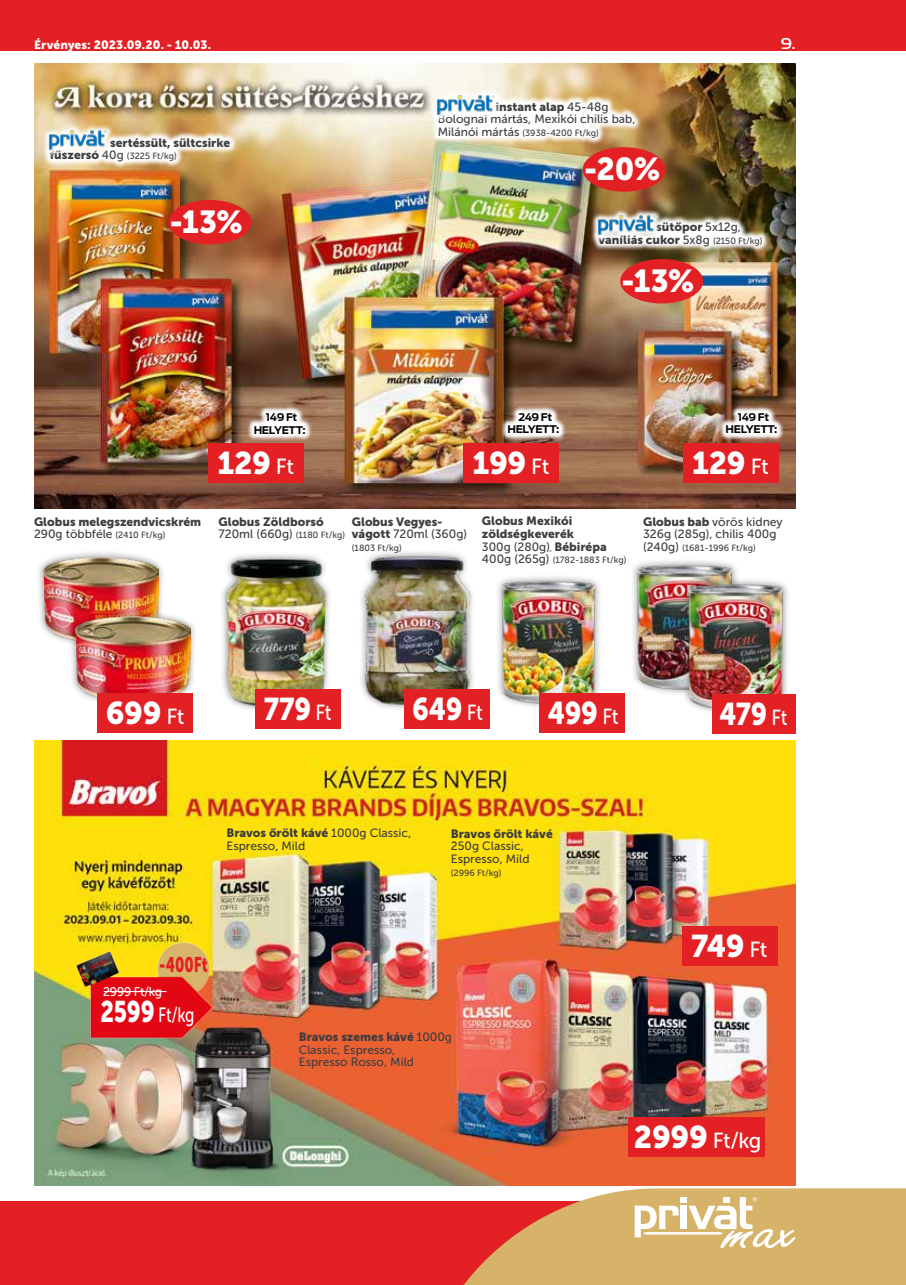
<style>
.page{position:relative;width:906px;height:1285px;background:#fff}
.page>*{position:absolute;margin:0;border:0;box-sizing:border-box;transform-origin:0 0}
.t1{font:31.5px "Museo Sans 900";color:#fff}
.t2{font:31.2px "Museo Sans 900";letter-spacing:-.01em;color:#fff}
.t3{font:31.2px "Museo Sans 900";letter-spacing:-.01em;color:#fff;scale:.87 1}
.t4{font:31.2px "Museo Sans 900";letter-spacing:-.01em;color:#fff;scale:.85 1}
.t5{font:21.75px "Museo Sans 500";color:#fff}
.t6{font:21px "Museo Sans 900";letter-spacing:-.005em;color:#e32125;scale:.7 1}
.t7{font:20.7px "Museo Sans 500";color:#fff;scale:.76 1}
.t8{font:500 16.5px "Handel Got D";color:#fff}
.t9{font:12.6px "Museo Sans 500";letter-spacing:-.025em;color:#fff}
.t10{font:12px/12.6px "Museo Sans 500";color:#3e3d40}
.t11{font:12px/12.6px "Museo Sans 900";color:#3e3d40}
.t12{font:12px "Museo Sans 900";letter-spacing:.01em;color:#fff}
.t13{font:700 10.5px/12.6px "Antenna";letter-spacing:-.03em;color:#000;text-align:center}
.t14{font:9px "Museo Sans 500";color:#3e3d40}
.s1{font-family:"Museo Sans 900";font-size:12px}
.s2{font-size:12px}
.s3{font-family:"Museo Sans 500";font-size:21.75px}
.s4{font-family:"Museo Sans 500"}
.s5{font-family:"Museo Sans 500";font-size:9px}
.s6{font-size:9px}
.s7{font-family:"Museo Sans 900"}
.s8{font-family:"Museo Sans 900";font-size:29.7px}
.s9{font-family:"Museo Sans 900";font-size:31.2px}
</style>
<div class="page">
<div style="left:0;top:1200px;width:906px;height:84px;background:#e32125"></div>
<div style="left:0;top:0;width:906px;height:51px;background:#e32125"></div>
<svg style="left:408px;top:1188px;width:498px;height:96px;fill:#d7b369"></svg>
<svg style="left:634px;top:1196px;width:161px;height:51px;background:#e3ca97"></svg>
<img style="left:34px;top:64px;width:761px;height:444px">
<img style="left:34px;top:740px;width:761px;height:444px">
<div style="left:630px;top:557px;width:109px;height:139px;background:#fbfbfb"></div>
<img style="left:634px;top:562px;width:101px;height:130px">
<div style="left:681px;top:577px;width:109px;height:139px;background:#000;opacity:.5"></div>
<img style="left:685px;top:581px;width:101px;height:131px">
<div style="left:495px;top:574px;width:107px;height:136px;background:#f8f8f8"></div>
<img style="left:499px;top:578px;width:99px;height:128px">
<img style="left:361px;top:552px;width:112px;height:157px">
<img style="left:222px;top:554px;width:108px;height:160px">
<div style="left:35px;top:549px;width:130px;height:100px;background:#000;opacity:.5"></div>
<img style="left:43px;top:557px;width:115px;height:84px">
<div style="left:68px;top:608px;width:130px;height:100px;background:#000;opacity:.5"></div>
<img style="left:75px;top:617px;width:115px;height:83px">
<img style="left:591px;top:215px;width:179px;height:39px">
<svg style="left:431px;top:95px;width:211px;height:51px"></svg>
<svg style="left:42px;top:130px;width:195px;height:39px"></svg>
<div style="left:97px;top:693px;width:95px;height:40px;background:#e32125"></div>
<div style="left:208px;top:443px;width:96px;height:40px;background:#e32125"></div>
<div style="left:682px;top:926px;width:96px;height:40px;background:#e32125"></div>
<div style="left:463px;top:443px;width:96px;height:40px;background:#e32125"></div>
<div style="left:683px;top:443px;width:96px;height:40px;background:#e32125"></div>
<div style="left:540px;top:692px;width:85px;height:40px;background:#e32125"></div>
<div style="left:256px;top:689px;width:85px;height:40px;background:#e32125"></div>
<div style="left:404px;top:689px;width:85px;height:40px;background:#e32125"></div>
<div style="left:711px;top:693px;width:84px;height:40px;background:#e32125"></div>
<svg style="left:719px;top:404px;width:65px;height:37px"></svg>
<svg style="left:500px;top:404px;width:66px;height:37px"></svg>
<svg style="left:247px;top:405px;width:66px;height:36px"></svg>
<div style="left:620px;top:259px;width:83px;height:44px;background:#e32125;border-radius:50%"></div>
<div style="left:583px;top:147px;width:83px;height:45px;background:#e32125;border-radius:50%"></div>
<div style="left:168px;top:200px;width:83px;height:44px;background:#e32125;border-radius:50%"></div>
<img style="left:69px;top:937px;width:153px;height:105px">
<hr style="left:104px;top:991px;width:63px;height:1px;background:#fff">
<div style="left:628px;top:1117px;width:137px;height:40px;background:#e32125"></div>
<svg style="left:591px;top:208px;width:71px;height:34px"></svg>
<img style="left:595px;top:213px;width:65px;height:26px">
<svg style="left:42px;top:123px;width:72px;height:34px"></svg>
<img style="left:47px;top:128px;width:65px;height:26px">
<div style="left:430px;top:88px;width:72px;height:34px;background:linear-gradient(to bottom,#f9f6ec,#fcfbf9)"></div>
<img style="left:435px;top:93px;width:65px;height:26px">
<p class="t12" style="left:34px;top:38px;width:179px">Érvényes: 2023.09.20. - 10.03.</p>
<h3 class="t8" style="left:780px;top:34px;width:16px">9.</h3>
<p class="t11" style="left:110px;top:136px;width:122px">sertéssült, sültcsirke</p>
<p class="t14" style="left:50px;top:151px;width:129px"><span class="s1">fűszersó</span> <span class="s2">40g</span> (3225 Ft/kg)</p>
<h1 class="t1" style="left:169px;top:204px;width:75px">-13%</h1>
<p class="t13" style="left:254px;top:411px;width:53px">149 Ft<br>HELYETT:</p>
<h2 class="t2" style="left:217px;top:445px;width:78px">129 <span class="s3">Ft</span></h2>
<p class="t11" style="left:495px;top:100px;width:115px">instant alap <span class="s4">45-48g</span></p>
<p class="t10" style="left:438px;top:113px;width:199px">Bolognai mártás, Mexikói chilis bab,</p>
<p class="t14" style="left:438px;top:128px;width:163px"><span class="s2">Milánói mártás</span> (3938-4200 Ft/kg)</p>
<h1 class="t1" style="left:583px;top:151px;width:78px">-20%</h1>
<p class="t11" style="left:598px;top:221px;width:166px;text-indent:58px">sütőpor <span class="s4">5x12g, </span>vaníliás cukor <span class="s4">5x8g</span> <span class="s5">(2150 Ft/kg)</span></p>
<p class="t13" style="left:507px;top:410px;width:53px">249 Ft<br>HELYETT:</p>
<h1 class="t1" style="left:621px;top:263px;width:75px">-13%</h1>
<p class="t13" style="left:725px;top:410px;width:53px">149 Ft<br>HELYETT:</p>
<h2 class="t2" style="left:472px;top:445px;width:78px">199 <span class="s3">Ft</span></h2>
<h2 class="t2" style="left:692px;top:445px;width:78px">129 <span class="s3">Ft</span></h2>
<p class="t11" style="left:34px;top:515px;width:169px">Globus melegszendvicskrém</p>
<p class="t10" style="left:34px;top:527px;width:133px">290g többféle <span class="s6">(2410 Ft/kg)</span></p>
<p class="t11" style="left:218px;top:515px;width:107px">Globus Zöldborsó</p>
<p class="t10" style="left:218px;top:527px;width:128px">720ml (660g) <span class="s6">(1180 Ft/kg)</span></p>
<p class="t11" style="left:352px;top:515px;width:92px">Globus Vegyes-</p>
<p class="t10" style="left:352px;top:527px;width:117px"><span class="s7">vágott</span> 720ml (360g)</p>
<p class="t14" style="left:352px;top:542px;width:51px">(1803 Ft/kg)</p>
<p class="t11" style="left:482px;top:514px;width:94px">Globus Mexikói zöldségkeverék</p>
<p class="t10" style="left:482px;top:540px;width:126px">300g (280g)<span class="s6">,</span> <span class="s7">Bébirépa</span></p>
<p class="t14" style="left:482px;top:555px;width:146px"><span class="s2">400g (265g)</span> (1782-1883 Ft/kg)</p>
<p class="t10" style="left:643px;top:515px;width:141px"><span class="s7">Globus bab</span> vörös kidney<br>326g (285g), chilis 400g</p>
<p class="t14" style="left:643px;top:542px;width:114px"><span class="s2">(240g)</span> (1681-1996 Ft/kg)</p>
<h2 class="t2" style="left:106px;top:695px;width:80px">699 <span class="s3">Ft</span></h2>
<h2 class="t3" style="left:264px;top:691px;width:80px">779 <span class="s3">Ft</span></h2>
<h2 class="t3" style="left:412px;top:691px;width:83px">649 <span class="s3">Ft</span></h2>
<h2 class="t3" style="left:548px;top:695px;width:83px">499 <span class="s3">Ft</span></h2>
<h2 class="t4" style="left:719px;top:696px;width:81px">479 <span class="s3">Ft</span></h2>
<p class="t11" style="left:226px;top:826px;width:186px">Bravos őrölt kávé <span class="s4">1000g Classic,</span></p>
<p class="t10" style="left:226px;top:839px;width:80px">Espresso, Mild</p>
<p class="t11" style="left:451px;top:827px;width:103px">Bravos őrölt kávé</p>
<p class="t10" style="left:451px;top:839px;width:80px">250g Classic,<br>Espresso, Mild</p>
<p class="t14" style="left:451px;top:867px;width:52px">(2996 Ft/kg)</p>
<h3 class="t6" style="left:159px;top:952px;width:71px">-400Ft</h3>
<p class="t9" style="left:103px;top:984px;width:60px">2999 Ft/kg</p>
<h3 class="t7" style="left:100px;top:1003px;width:125px"><span class="s8">2599</span> Ft/kg</h3>
<p class="t11" style="left:299px;top:1030px;width:155px">Bravos szemes kávé <span class="s4">1000g</span></p>
<p class="t10" style="left:299px;top:1043px;width:117px">Classic, Espresso,<br>Espresso Rosso, Mild</p>
<h2 class="t2" style="left:691px;top:928px;width:78px">749 <span class="s3">Ft</span></h2>
<h3 class="t5" style="left:634px;top:1128px;width:129px"><span class="s9">2999</span> Ft/kg</h3>
</div>
